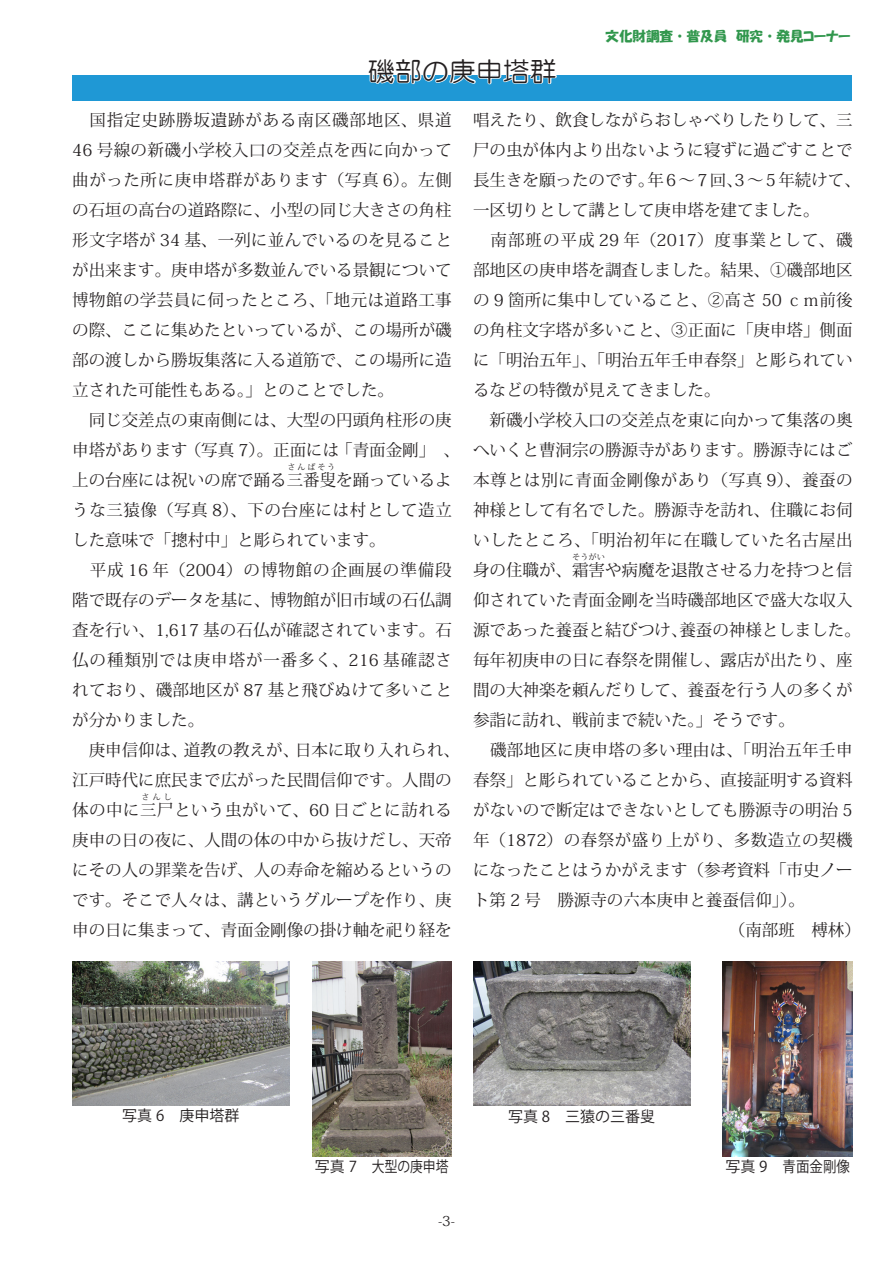
<style>
.page{position:relative;width:893px;height:1263px;background:#fff}
.page>*{position:absolute;margin:0;border:0;box-sizing:border-box;transform-origin:0 0}
.t1{font:27px "HG Maru Gothic MPRO";color:#231f20}
.t2{font:16.5px/30px "Koz Min Pro";color:#231f20;text-align:justify}
.t3{font:16.5px/30px "Koz Min Pro";letter-spacing:.035em;color:#231f20}
.t4{font:15px "Koz Go Pro";color:#231f20}
.t5{font:13.8px "Koz Min Pro";color:#231f20}
.t6{font:13.5px "HGP Soei Kakupoptai";color:#31974d}
.t7{font:8.25px "Koz Min Pro";letter-spacing:.2em;color:#231f20}
</style>
<div class="page">
<div style="left:72px;top:75px;width:780px;height:25px;background:#1f98d5"></div>
<svg style="left:369px;top:75px;width:188px;height:10px"></svg>
<img style="left:72px;top:961px;width:217px;height:145px">
<img style="left:313px;top:961px;width:139px;height:196px">
<img style="left:722px;top:961px;width:131px;height:196px">
<img style="left:473px;top:961px;width:217px;height:145px">
<p class="t1" style="left:368px;top:57px;width:190px">磯部の庚申塔群</p>
<p class="t6" style="left:606px;top:30px;width:246px">文化財調査・普及員　研究・発見コーナー</p>
<p class="t2" style="left:72px;top:104px;width:381px">　国指定史跡勝坂遺跡がある南区磯部地区、県道46 号線の新磯小学校入口の交差点を西に向かって曲がった所に庚申塔群があります（写真 6）。左側の石垣の高台の道路際に、小型の同じ大きさの角柱形文字塔が 34 基、一列に並んでいるのを見ることが出来ます。庚申塔が多数並んでいる景観について博物館の学芸員に伺ったところ、「地元は道路工事の際、ここに集めたといっているが、この場所が磯部の渡しから勝坂集落に入る道筋で、この場所に造立された可能性もある。」とのことでした。</p>
<p class="t2" style="left:72px;top:404px;width:389px;text-align:left">　同じ交差点の東南側には、大型の円頭角柱形の庚申塔があります（写真 7）。正面には「青面金剛」　、上の台座には祝いの席で踊る三番叟を踊っているよ</p>
<p class="t7" style="left:288px;top:461px;width:49px">さんばそう</p>
<p class="t3" style="left:72px;top:494px;width:381px">うな三猿像（写真 8）、下の台座には村として造立した意味で「摠村中」と彫られています。</p>
<p class="t2" style="left:72px;top:554px;width:381px">　平成 16 年（2004）の博物館の企画展の準備段階で既存のデータを基に、博物館が旧市域の石仏調査を行い、1,617 基の石仏が確認されています。石仏の種類別では庚申塔が一番多く、216 基確認されており、磯部地区が 87 基と飛びぬけて多いことが分かりました。</p>
<p class="t2" style="left:72px;top:734px;width:389px;text-align:left">　庚申信仰は、道教の教えが、日本に取り入れられ、江戸時代に庶民まで広がった民間信仰です。人間の体の中に三尸という虫がいて、60 日ごとに訪れる</p>
<p class="t7" style="left:142px;top:791px;width:32px">さんし</p>
<p class="t2" style="left:72px;top:824px;width:381px">庚申の日の夜に、人間の体の中から抜けだし、天帝にその人の罪業を告げ、人の寿命を縮めるというのです。そこで人々は、講というグループを作り、庚申の日に集まって、青面金剛像の掛け軸を祀り経を</p>
<p class="t2" style="left:473px;top:104px;width:389px;text-align:left">唱えたり、飲食しながらおしゃべりしたりして、三尸の虫が体内より出ないように寝ずに過ごすことで長生きを願ったのです。年 6 ～ 7 回、3 ～ 5 年続けて、一区切りとして講として庚申塔を建てました。</p>
<p class="t2" style="left:473px;top:224px;width:381px">　南部班の平成 29 年（2017）度事業として、磯部地区の庚申塔を調査しました。結果、①磯部地区の 9 箇所に集中していること、②高さ 50 ｃｍ前後の角柱文字塔が多いこと、③正面に「庚申塔」側面に「明治五年」、「明治五年壬申春祭」と彫られているなどの特徴が見えてきました。</p>
<p class="t2" style="left:473px;top:404px;width:381px">　新磯小学校入口の交差点を東に向かって集落の奥へいくと曹洞宗の勝源寺があります。勝源寺にはご本尊とは別に青面金剛像があり（写真 9）、養蚕の神様として有名でした。勝源寺を訪れ、住職にお伺いしたところ、「明治初年に在職していた名古屋出身の住職が、霜害や病魔を退散させる力を持つと信</p>
<p class="t7" style="left:572px;top:551px;width:34px">そうがい</p>
<p class="t2" style="left:473px;top:584px;width:389px;text-align:left">仰されていた青面金剛を当時磯部地区で盛大な収入源であった養蚕と結びつけ、養蚕の神様としました。毎年初庚申の日に春祭を開催し、露店が出たり、座間の大神楽を頼んだりして、養蚕を行う人の多くが参詣に訪れ、戦前まで続いた。」そうです。</p>
<p class="t2" style="left:473px;top:734px;width:381px">　磯部地区に庚申塔の多い理由は、「明治五年壬申春祭」と彫られていることから、直接証明する資料がないので断定はできないとしても勝源寺の明治 5年（1872）の春祭が盛り上がり、多数造立の契機になったことはうかがえます（参考資料「市史ノート第 2 号　勝源寺の六本庚申と養蚕信仰」）。</p>
<p class="t4" style="left:122px;top:1106px;width:119px">写真 6　庚申塔群</p>
<p class="t4" style="left:315px;top:1157px;width:135px">写真 7　大型の庚申塔</p>
<p class="t5" style="left:438px;top:1211px;width:18px">-3-</p>
<p class="t4" style="left:508px;top:1106px;width:149px">写真 8　三猿の三番叟</p>
<p class="t4" style="left:725px;top:1157px;width:126px">写真 9　青面金剛像</p>
</div>
